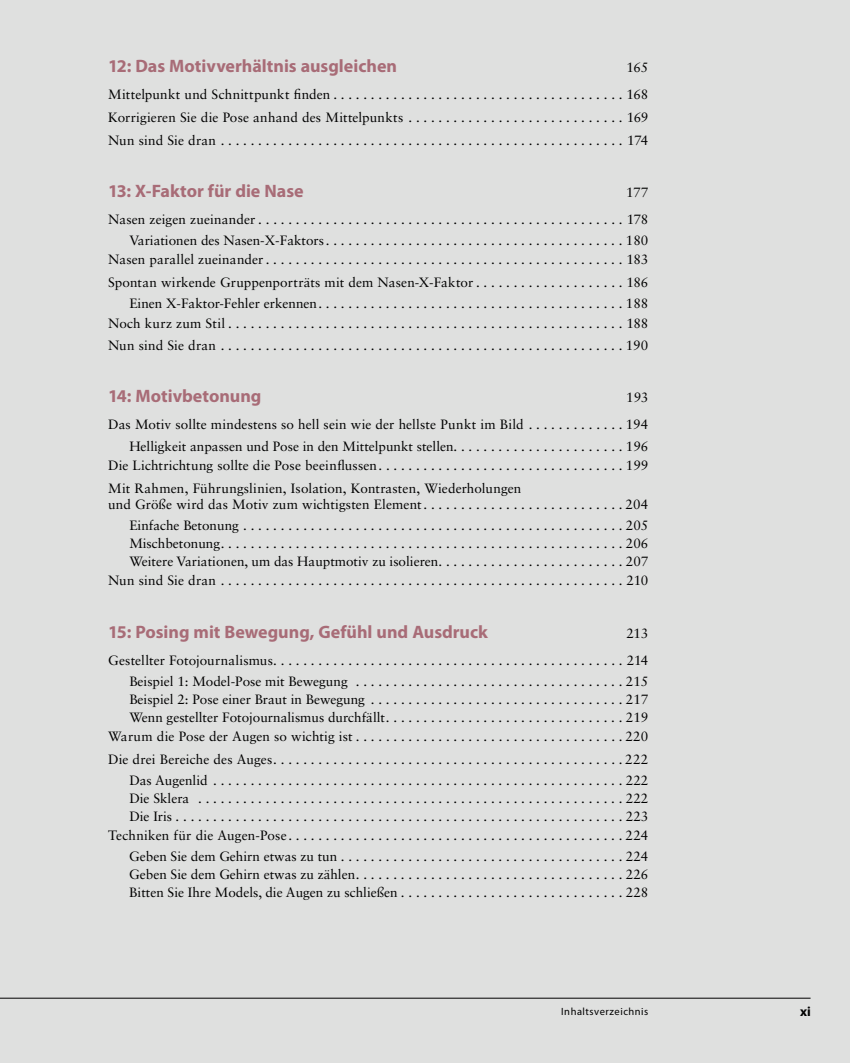
<style>
.page{position:relative;width:851px;height:1063px;background:#fff}
.page>*{position:absolute;margin:0;border:0;box-sizing:border-box;transform-origin:0 0}
.t1{font:700 18px "Myriad Pro";color:#a86c77}
.t2{font:13.5px/18px "Sabon LT Std";color:#000;text-align:right}
.t3{font:700 13.5px "Myriad Pro";color:#000}
.t4{font:10.5px "Myriad Pro";letter-spacing:.05em;color:#000}
</style>
<div class="page">
<div style="left:0;top:1px;width:849px;height:1062px;background:#dfe0df"></div>
<hr style="left:0;top:998px;width:810px;height:1px;background:#000">
<h1 class="t1" style="left:108px;top:55px;width:290px">12: Das Motivverhältnis ausgleichen</h1>
<p class="t2" style="left:108px;top:54px;width:541px;line-height:27px">165<br>Mittelpunkt und Schnittpunkt finden .......................................168</p>
<p class="t2" style="left:108px;top:106px;width:541px;line-height:22.5px;text-align:left">Korrigieren Sie die Pose anhand des Mittelpunkts . . . . . . . . . . . . . . . . . . . . . . . . . . . . . 169<br>Nun sind Sie dran ......................................................174</p>
<h1 class="t1" style="left:108px;top:179px;width:197px">13: X-Faktor für die Nase</h1>
<p class="t2" style="left:108px;top:179px;width:541px;line-height:27px">177<br>Nasen zeigen zueinander .................................................178</p>
<p class="t2" style="left:108px;top:230px;width:541px;line-height:19.5px">Variationen des Nasen-X-Faktors ........................................180<br>Nasen parallel zueinander ................................................183</p>
<p class="t2" style="left:108px;top:272px;width:542px;line-height:21px">Spontan wirkende Gruppenporträts mit dem Nasen-X-Faktor . . . . . . . . . . . . . . . . . . . . 186<br>Einen X-Faktor-Fehler erkennen .........................................188</p>
<p class="t2" style="left:108px;top:311px;width:542px;line-height:22.5px;text-align:left">Noch kurz zum Stil .....................................................188<br>Nun sind Sie dran ......................................................190</p>
<h1 class="t1" style="left:108px;top:385px;width:155px">14: Motivbetonung</h1>
<p class="t2" style="left:108px;top:384px;width:542px;line-height:27px">193<br>Das Motiv sollte mindestens so hell sein wie der hellste Punkt im Bild . . . . . . . . . . . . . 194</p>
<p class="t2" style="left:108px;top:436px;width:542px;line-height:19.5px">Helligkeit anpassen und Pose in den Mittelpunkt stellen. . . . . . . . . . . . . . . . . . . . . . . 196<br>Die Lichtrichtung sollte die Pose beeinflussen . . . . . . . . . . . . . . . . . . . . . . . . . . . . . . . . . 199</p>
<p class="t2" style="left:108px;top:479px;width:541px;line-height:16.5px;text-align:left">Mit Rahmen, Führungslinien, Isolation, Kontrasten, Wiederholungen<br>und Größe wird das Motiv zum wichtigsten Element . . . . . . . . . . . . . . . . . . . . . . . . . . . 204</p>
<p class="t2" style="left:129px;top:516px;width:520px;text-align:justify">Einfache Betonung ...................................................205<br>Mischbetonung ......................................................206<br>Weitere Variationen, um das Hauptmotiv zu isolieren . . . . . . . . . . . . . . . . . . . . . . . . . 207</p>
<p class="t2" style="left:108px;top:572px;width:542px">Nun sind Sie dran ......................................................210</p>
<h1 class="t1" style="left:108px;top:620px;width:381px">15: Posing mit Bewegung, Gefühl und Ausdruck</h1>
<p class="t2" style="left:108px;top:620px;width:541px;line-height:27px">213<br>Gestellter Fotojournalismus ...............................................214</p>
<p class="t2" style="left:129px;top:672px;width:520px;text-align:justify">Beispiel 1: Model-Pose mit Bewegung ....................................215<br>Beispiel 2: Pose einer Braut in Bewegung ..................................217<br>Wenn gestellter Fotojournalismus durchfällt . . . . . . . . . . . . . . . . . . . . . . . . . . . . . . . . 219</p>
<p class="t2" style="left:108px;top:725px;width:542px;line-height:22.5px;text-align:left">Warum die Pose der Augen so wichtig ist ....................................220<br>Die drei Bereiche des Auges ...............................................222</p>
<p class="t2" style="left:129px;top:771px;width:520px;text-align:justify">Das Augenlid .......................................................222<br>Die Sklera .........................................................222<br>Die Iris ............................................................223</p>
<p class="t2" style="left:108px;top:825px;width:541px;line-height:21px">Techniken für die Augen-Pose .............................................224<br>Geben Sie dem Gehirn etwas zu tun ......................................224</p>
<p class="t2" style="left:129px;top:866px;width:520px;text-align:left">Geben Sie dem Gehirn etwas zu zählen ....................................226<br>Bitten Sie Ihre Models, die Augen zu schließen . . . . . . . . . . . . . . . . . . . . . . . . . . . . . . 228</p>
<p class="t4" style="left:561px;top:1005px;width:89px">Inhaltsverzeichnis</p>
<p class="t3" style="left:800px;top:1003px;width:12px">xi</p>
</div>
